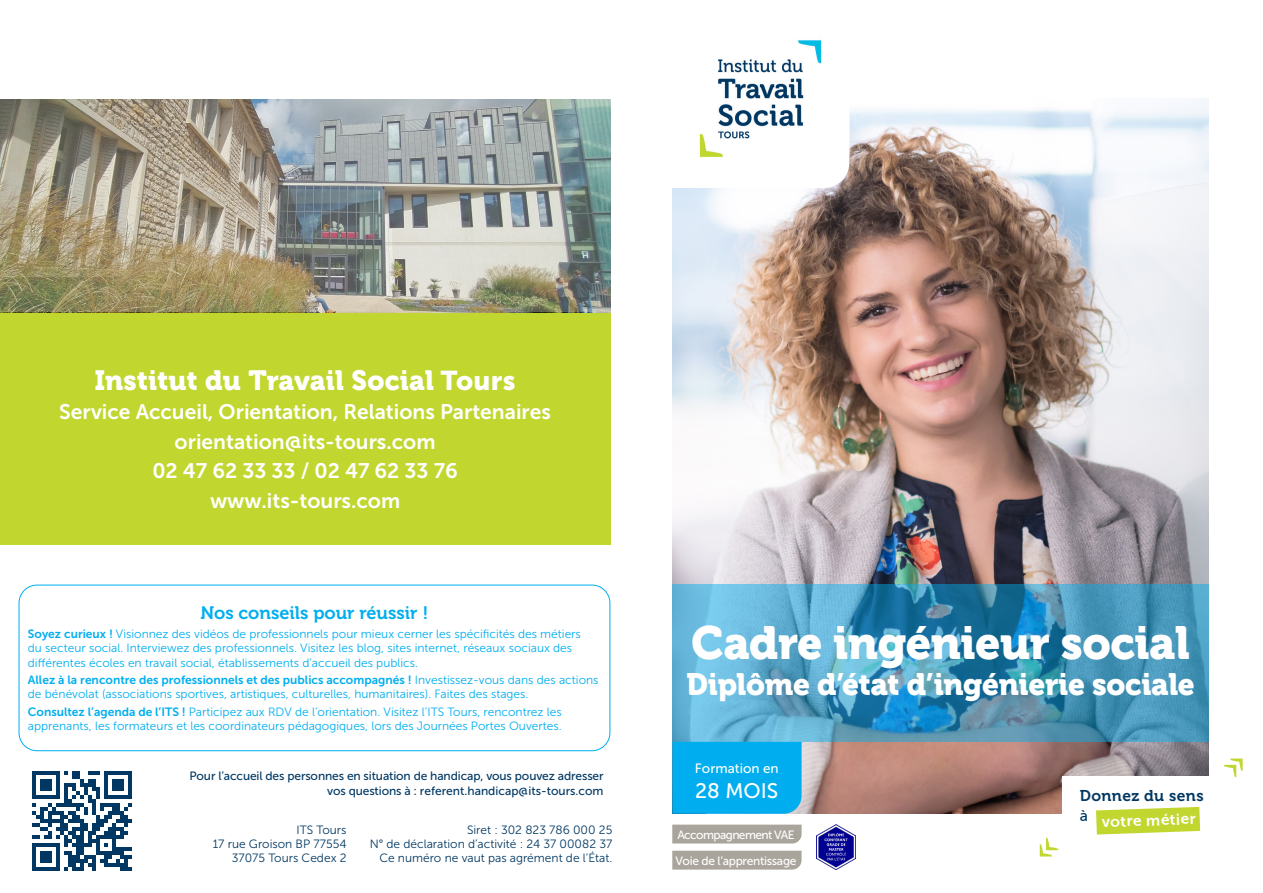
<style>
.page{position:relative;width:1263px;height:893px;background:#fff}
.page>*{position:absolute;margin:0;border:0;box-sizing:border-box;transform-origin:0 0}
.t1{font:45.9px "Museo 900";letter-spacing:-.01em;color:#fff}
.t2{font:30.6px "Museo 900";letter-spacing:-.01em;color:#fff}
.t3{font:27.6px "Museo 900";letter-spacing:.01em;color:#fff}
.t4{font:21px "Museo Sans 700";color:#fff}
.t5{font:21px "Museo Sans 500";color:#fff}
.t6{font:18px "Museo 700";color:#00aeef}
.t7{font:15.6px/19.6px "Museo 700";letter-spacing:.025em;color:#003863}
.t8{font:15.6px "Museo Sans 700";color:#fff}
.t9{font:13.5px "Museo Sans 500";color:#fff}
.Énumération{font:12px/14.4px "Museo Sans 300";color:#00aeef}
.t10{font:12px "Museo Sans 300";color:#003863}
.t11{font:12px "Museo Sans 500";letter-spacing:-.01em;color:#003863}
.t12{font:12px "Museo Sans 500";letter-spacing:-.025em;color:#fff}
.t13{font:12px "Museo Sans 500";letter-spacing:-.05em;color:#fff}
.s1{font-family:"Museo Sans 900";font-size:27px}
.s2{font-family:"Museo Sans 700"}
.s3{font-family:"Museo Sans 500"}
</style>
<div class="page">
<img style="left:672px;top:99px;width:537px;height:715px">
<svg style="left:672px;top:585px;width:537px;height:157px;background:#4999bd"></svg>
<div style="left:672px;top:742px;width:129px;height:72px;background:#00aeef"></div>
<div style="left:672px;top:825px;width:129px;height:18px;background:#a9a59c"></div>
<div style="left:672px;top:851px;width:129px;height:19px;background:#a9a59c"></div>
<img style="left:816px;top:825px;width:39px;height:45px">
<div style="left:0;top:312px;width:610px;height:232px;background:#c1d72f"></div>
<img style="left:0;top:99px;width:610px;height:213px">
<div style="left:19px;top:585px;width:591px;height:166px;border:1px solid #00aeef;border-radius:18px"></div>
<svg style="left:32px;top:771px;width:100px;height:100px"></svg>
<img style="left:672px;top:40px;width:177px;height:148px">
<div style="left:1062px;top:776px;width:160px;height:58px;background:#fff"></div>
<svg style="left:1096px;top:807px;width:104px;height:27px;background:#c8db46"></svg>
<svg style="left:1224px;top:758px;width:18px;height:19px"></svg>
<svg style="left:1040px;top:838px;width:18px;height:18px"></svg>
<p class="t3" style="left:95px;top:365px;width:422px">Institut du Travail Social <span class="s1">Tours</span></p>
<p class="t4" style="left:59px;top:400px;width:493px">Service Accueil, Orientation, Relations Partenaires</p>
<p class="t4" style="left:175px;top:430px;width:262px">orientation@its-tours.com</p>
<p class="t4" style="left:152px;top:459px;width:307px">02 47 62 33 33 / 02 47 62 33 76</p>
<p class="t4" style="left:210px;top:489px;width:192px">www.its-tours.com</p>
<p class="t6" style="left:200px;top:603px;width:229px">Nos conseils pour réussir !</p>
<p class="Énumération" style="left:28px;top:626px;width:554px"><span class="s2">Soyez curieux !</span> Visionnez des vidéos de professionnels pour mieux cerner les spécificités des métiers du secteur social. Interviewez des professionnels. Visitez les blog, sites internet, réseaux sociaux des différentes écoles en travail social, établissements d’accueil des publics.</p>
<p class="Énumération" style="left:28px;top:673px;width:572px"><span class="s2">Allez à la rencontre des professionnels et des publics accompagnés !</span> Investissez-vous dans des actions de bénévolat (associations sportives, artistiques, culturelles, humanitaires). Faites des stages.</p>
<p class="Énumération" style="left:28px;top:704px;width:535px"><span class="s2">Consultez l’agenda de l’ITS !</span> Participez aux RDV de l’orientation. Visitez l’ITS Tours, rencontrez les apprenants, les formateurs et les coordinateurs pédagogiques, lors des Journées Portes Ouvertes.</p>
<p class="t11" style="left:189px;top:769px;width:416px">Pour l’accueil des personnes en situation de handicap, vous pouvez adresser</p>
<p class="t11" style="left:327px;top:784px;width:278px">vos questions à : referent.handicap@its-tours.com</p>
<p class="t10" style="left:296px;top:823px;width:52px">ITS Tours</p>
<p class="t10" style="left:213px;top:837px;width:135px">17 rue Groison BP 77554</p>
<p class="t10" style="left:232px;top:852px;width:116px">37075 Tours Cedex 2</p>
<p class="t10" style="left:467px;top:823px;width:147px">Siret : 302 823 786 000 25</p>
<p class="t10" style="left:370px;top:837px;width:244px">N° de déclaration d’activité : 24 37 00082 37</p>
<p class="t10" style="left:379px;top:852px;width:234px">Ce numéro ne vaut pas agrément de l’État.</p>
<p class="t1" style="left:691px;top:617px;width:500px">Cadre ingénieur social</p>
<p class="t2" style="left:686px;top:667px;width:510px">Diplôme d’état d’ingénierie sociale</p>
<p class="t9" style="left:695px;top:761px;width:85px">Formation en</p>
<p class="t5" style="left:695px;top:779px;width:85px">28 MOIS</p>
<p class="t13" style="left:677px;top:828px;width:119px">Accompagnement VAE</p>
<p class="t12" style="left:676px;top:854px;width:122px">Voie de l’apprentissage</p>
<p class="t7" style="left:1080px;top:786px;width:125px">Donnez du sens <span class="s3">à</span></p>
<p class="t8" style="left:1102px;top:813px;width:95px;rotate:-2deg">votre métier</p>
</div>
